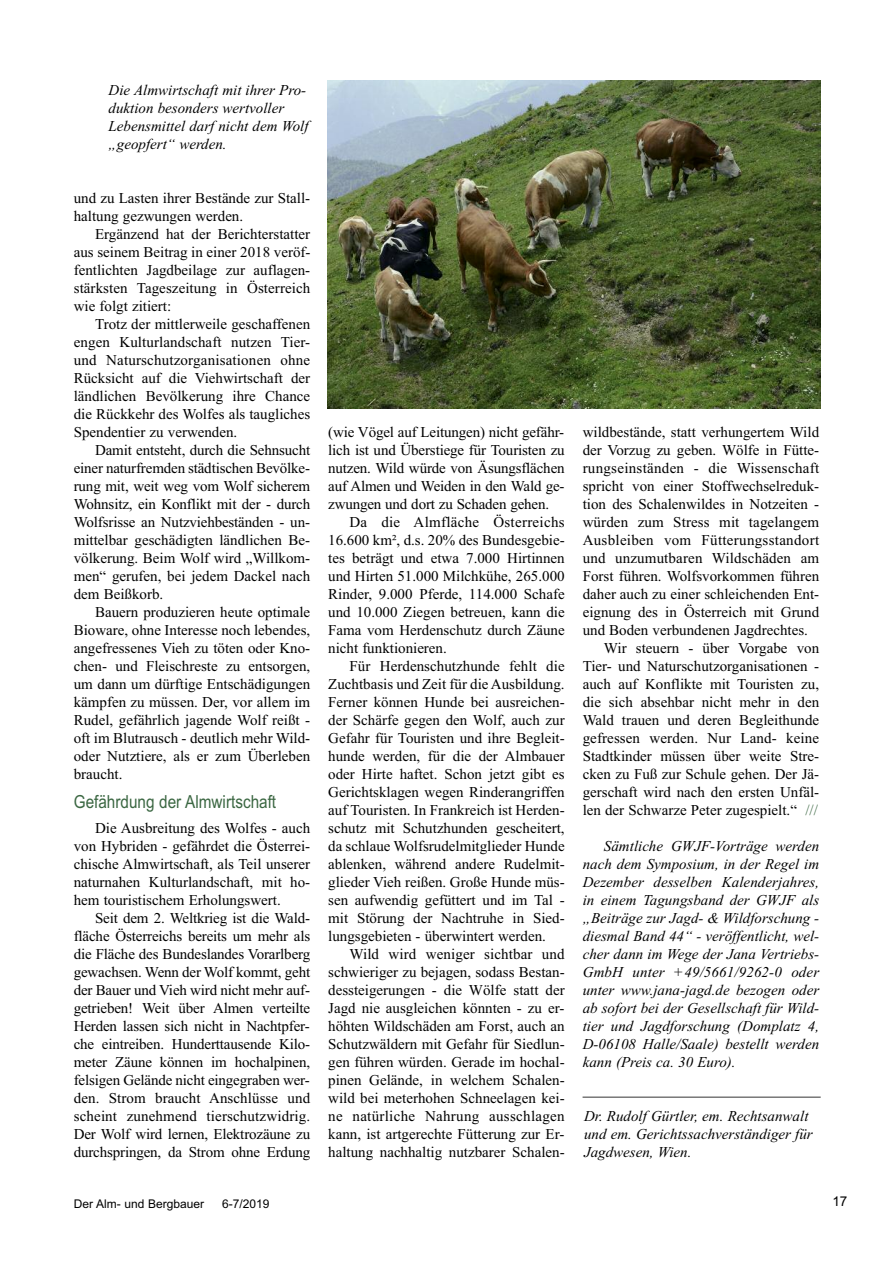
<style>
.page{position:relative;width:893px;height:1263px;background:#fff}
.page>*{position:absolute;margin:0;border:0;box-sizing:border-box;transform-origin:0 0}
.t1{font:18px "Arial";color:#3b6742;scale:.85 1}
.t2{font:15px/18px "Times New Roman";color:#000;text-align:justify}
.t3{font:italic 15px/18px "Times New Roman";color:#000}
.t4{font:15px "Times New Roman";letter-spacing:.02em;color:#000}
.t5{font:13.5px "Arial";color:#000}
.t6{font:12px "Arial";color:#000}
.s1{color:#3b6742}
</style>
<div class="page">
<hr style="left:583px;top:1097px;width:238px;height:1px;background:#333">
<img style="left:327px;top:81px;width:494px;height:327px">
<p class="t3" style="left:109px;top:81px;width:202px">Die Almwirtschaft mit ihrer Pro&shy;duktion besonders wertvoller<br>Lebensmittel darf nicht dem Wolf „geopfert“ werden.</p>
<p class="t2" style="left:74px;top:189px;width:238px">und zu Lasten ihrer Bestände zur Stall&shy;haltung gezwungen werden.</p>
<p class="t2" style="left:74px;top:225px;width:238px;text-indent:21px">Ergänzend hat der Berichterstatter aus seinem Beitrag in einer 2018 veröf&shy;fentlichten Jagdbeilage zur auflagen&shy;stärksten Tageszeitung in Österreich wie folgt zitiert:</p>
<p class="t2" style="left:74px;top:315px;width:238px;text-indent:21px">Trotz der mittlerweile geschaffenen engen Kulturlandschaft nutzen Tier&shy;und Naturschutzorganisationen ohne Rücksicht auf die Viehwirtschaft der ländlichen Bevölkerung ihre Chance die Rückkehr des Wolfes als taugliches Spendentier zu verwenden.</p>
<p class="t2" style="left:74px;top:441px;width:238px;text-indent:21px">Damit entsteht, durch die Sehnsucht einer naturfremden städtischen Bevölke&shy;rung mit, weit weg vom Wolf sicherem Wohnsitz, ein Konflikt mit der - durch Wolfsrisse an Nutzviehbeständen - un&shy;mittelbar geschädigten ländlichen Be&shy;völkerung. Beim Wolf wird „Willkom&shy;men“ gerufen, bei jedem Dackel nach dem Beißkorb.</p>
<p class="t2" style="left:74px;top:603px;width:238px;text-indent:21px">Bauern produzieren heute optimale Bioware, ohne Interesse noch lebendes, angefressenes Vieh zu töten oder Kno&shy;chen- und Fleischreste zu entsorgen, um dann um dürftige Entschädigungen kämpfen zu müssen. Der, vor allem im Rudel, gefährlich jagende Wolf reißt - oft im Blutrausch - deutlich mehr Wild&shy;oder Nutztiere, als er zum Überleben braucht.</p>
<p class="t1" style="left:74px;top:791px;width:240px">Gefährdung der Almwirtschaft</p>
<p class="t2" style="left:74px;top:819px;width:238px;text-indent:21px">Die Ausbreitung des Wolfes - auch von Hybriden - gefährdet die Österrei&shy;chische Almwirtschaft, als Teil unserer naturnahen Kulturlandschaft, mit ho&shy;hem touristischem Erholungswert.</p>
<p class="t2" style="left:74px;top:909px;width:238px;text-indent:21px">Seit dem 2. Weltkrieg ist die Wald&shy;fläche Österreichs bereits um mehr als die Fläche des Bundeslandes Vorarlberg gewachsen. Wenn der Wolf kommt, geht der Bauer und Vieh wird nicht mehr auf&shy;getrieben! Weit über Almen verteilte Herden lassen sich nicht in Nachtpfer&shy;che eintreiben. Hunderttausende Kilo&shy;meter Zäune können im hochalpinen, felsigen Gelände nicht eingegraben wer&shy;den. Strom braucht Anschlüsse und scheint zunehmend tierschutzwidrig.<br>Der Wolf wird lernen, Elektrozäune zu durchspringen, da Strom ohne Erdung</p>
<p class="t2" style="left:328px;top:423px;width:238px">(wie Vögel auf Leitungen) nicht gefähr&shy;lich ist und Überstiege für Touristen zu nutzen. Wild würde von Äsungsflächen auf Almen und Weiden in den Wald ge&shy;zwungen und dort zu Schaden gehen.</p>
<p class="t2" style="left:328px;top:513px;width:238px;text-indent:21px">Da die Almfläche Österreichs 16.600 km², d.s. 20% des Bundesgebie&shy;tes beträgt und etwa 7.000 Hirtinnen und Hirten 51.000 Milchkühe, 265.000<br>Rinder, 9.000 Pferde, 114.000 Schafe und 10.000 Ziegen betreuen, kann die Fama vom Herdenschutz durch Zäune nicht funktionieren.</p>
<p class="t2" style="left:328px;top:657px;width:238px;text-indent:21px">Für Herdenschutzhunde fehlt die Zuchtbasis und Zeit für die Ausbildung.<br>Ferner können Hunde bei ausreichen&shy;der Schärfe gegen den Wolf, auch zur Gefahr für Touristen und ihre Begleit&shy;hunde werden, für die der Almbauer oder Hirte haftet. Schon jetzt gibt es Gerichtsklagen wegen Rinderangriffen auf Touristen. In Frankreich ist Herden&shy;schutz mit Schutzhunden gescheitert, da schlaue Wolfsrudelmitglieder Hunde ablenken, während andere Rudelmit&shy;glieder Vieh reißen. Große Hunde müs&shy;sen aufwendig gefüttert und im Tal - mit Störung der Nachtruhe in Sied&shy;lungsgebieten - überwintert werden.</p>
<p class="t2" style="left:328px;top:945px;width:238px;text-indent:21px">Wild wird weniger sichtbar und schwieriger zu bejagen, sodass Bestan&shy;dessteigerungen - die Wölfe statt der Jagd nie ausgleichen könnten - zu er&shy;höhten Wildschäden am Forst, auch an Schutzwäldern mit Gefahr für Siedlun&shy;gen führen würden. Gerade im hochal&shy;pinen Gelände, in welchem Schalen&shy;wild bei meterhohen Schneelagen kei&shy;ne natürliche Nahrung ausschlagen kann, ist artgerechte Fütterung zur Er&shy;haltung nachhaltig nutzbarer Schalen-</p>
<p class="t2" style="left:583px;top:423px;width:238px">wildbestände, statt verhungertem Wild</p>
<p class="t2" style="left:583px;top:441px;width:238px">der Vorzug zu geben. Wölfe in Fütte-</p>
<p class="t4" style="left:583px;top:459px;width:238px">rungseinständen - die Wissenschaft</p>
<p class="t2" style="left:583px;top:477px;width:238px">spricht von einer Stoffwechselreduk-</p>
<p class="t2" style="left:583px;top:495px;width:238px">tion des Schalenwildes in Notzeiten -</p>
<p class="t2" style="left:583px;top:513px;width:238px">würden zum Stress mit tagelangem</p>
<p class="t4" style="left:583px;top:531px;width:238px">Ausbleiben vom Fütterungsstandort</p>
<p class="t2" style="left:583px;top:549px;width:238px">und unzumutbaren Wildschäden am</p>
<p class="t2" style="left:583px;top:567px;width:238px">Forst führen. Wolfsvorkommen führen</p>
<p class="t2" style="left:583px;top:585px;width:238px">daher auch zu einer schleichenden Ent-</p>
<p class="t2" style="left:583px;top:603px;width:238px">eignung des in Österreich mit Grund</p>
<p class="t2" style="left:583px;top:621px;width:227px">und Boden verbundenen Jagdrechtes.</p>
<p class="t2" style="left:604px;top:639px;width:217px">Wir steuern - über Vorgabe von</p>
<p class="t2" style="left:583px;top:657px;width:238px">Tier- und Naturschutzorganisationen -</p>
<p class="t2" style="left:583px;top:675px;width:238px">auch auf Konflikte mit Touristen zu,</p>
<p class="t2" style="left:583px;top:693px;width:238px">die sich absehbar nicht mehr in den</p>
<p class="t2" style="left:583px;top:711px;width:238px">Wald trauen und deren Begleithunde</p>
<p class="t2" style="left:583px;top:729px;width:238px">gefressen werden. Nur Land- keine</p>
<p class="t2" style="left:583px;top:747px;width:238px">Stadtkinder müssen über weite Stre-</p>
<p class="t2" style="left:583px;top:765px;width:238px">cken zu Fuß zur Schule gehen. Der Jä-</p>
<p class="t2" style="left:583px;top:783px;width:238px">gerschaft wird nach den ersten Unfäl-</p>
<p class="t2" style="left:583px;top:801px;width:237px">len der Schwarze Peter zugespielt.“ <span class="s1">///</span></p>
<p class="t3" style="left:583px;top:837px;width:238px;text-align:justify;text-indent:21px">Sämtliche GWJF-Vorträge werden nach dem Symposium, in der Regel im Dezember desselben Kalenderjahres, in einem Tagungsband der GWJF als „Beiträge zur Jagd- &amp; Wildforschung - diesmal Band 44“ - veröffentlicht, wel&shy;cher dann im Wege der Jana Vertriebs-GmbH unter +49/5661/9262-0 oder unter www.jana-jagd.de bezogen oder ab sofort bei der Gesellschaft für Wild&shy;tier und Jagdforschung (Domplatz 4, D-06108 Halle/Saale) bestellt werden kann (Preis ca. 30 Euro).</p>
<p class="t3" style="left:584px;top:1107px;width:230px">Dr. Rudolf Gürtler, em. Rechtsanwalt und em. Gerichtssachverständiger für<br>Jagdwesen, Wien.</p>
<p class="t6" style="left:74px;top:1197px;width:132px">Der Alm- und Bergbauer</p>
<p class="t6" style="left:222px;top:1197px;width:49px">6-7/2019</p>
<p class="t5" style="left:832px;top:1193px;width:17px">17</p>
</div>
